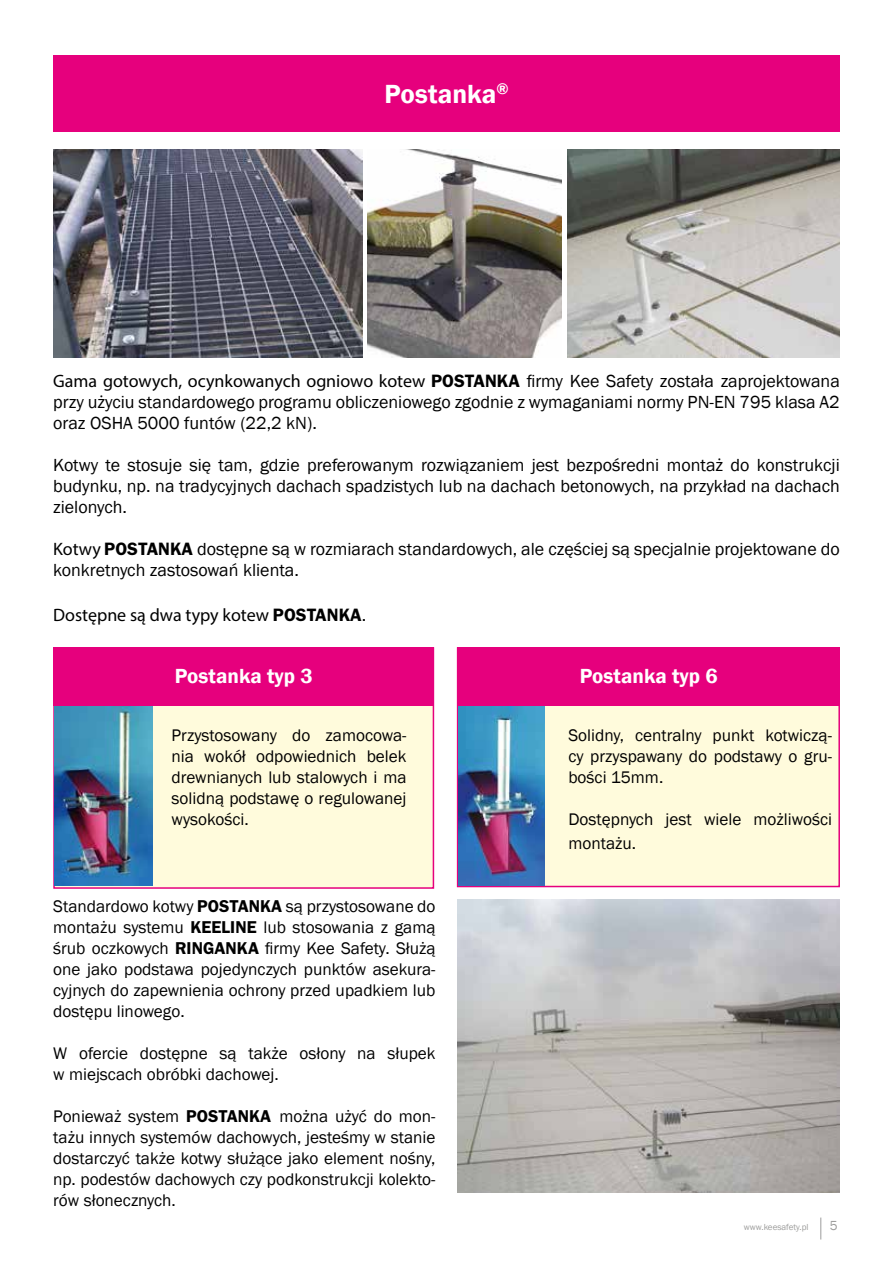
<style>
.page{position:relative;width:893px;height:1263px;background:#fff}
.page>*{position:absolute;margin:0;border:0;box-sizing:border-box;transform-origin:0 0}
.t1{font:600 27px "Franklin Gothic";color:#fff}
.t2{font:600 21px "Franklin Gothic";color:#fff}
.t3{font:18px/21px "Franklin Gothic";color:#000}
.t4{font:18px "Myriad Pro";color:#000}
.t5{font:17.25px/21px "Franklin Gothic";color:#000;text-align:justify}
.t6{font:13.5px "Franklin Gothic";color:#9d9d9c}
.t7{font:9px "Franklin Gothic";color:#9d9d9c}
.s1{font-family:"ITC Franklin Gothic Std";font-weight:600}
.s2{font-family:"Franklin Gothic"}
.s3{font-family:"Myriad Pro"}
</style>
<div class="page">
<div style="left:457px;top:647px;width:383px;height:240px;background:#fffbdc;border:2px solid #e6007d"></div>
<div style="left:53px;top:647px;width:381px;height:242px;background:#fffbdc;border:2px solid #e6007d"></div>
<svg style="left:820px;top:1217px;width:1px;height:22px"></svg>
<div style="left:53px;top:55px;width:787px;height:77px;background:#e6007d"></div>
<img style="left:53px;top:149px;width:310px;height:209px">
<img style="left:567px;top:149px;width:273px;height:209px">
<img style="left:368px;top:149px;width:193px;height:209px">
<img style="left:55px;top:706px;width:98px;height:180px">
<img style="left:458px;top:706px;width:87px;height:180px">
<img style="left:458px;top:899px;width:382px;height:293px">
<div style="left:458px;top:647px;width:382px;height:59px;background:#e6007d"></div>
<div style="left:53px;top:647px;width:381px;height:59px;background:#e6007d"></div>
<h1 class="t1" style="left:385px;top:77px;width:126px">Postanka<sup>®</sup></h1>
<p class="t4" style="left:53px;top:370px;width:788px">Gama gotowych, ocynkowanych ogniowo kotew <span class="s1">POSTANKA</span> <span class="s2">firmy Kee Safety została zaprojektowana</span></p>
<p class="t3" style="left:53px;top:392px;width:788px">przy użyciu standardowego programu obliczeniowego zgodnie z wymaganiami normy PN-EN 795 klasa A2 oraz OSHA 5000 funtów (22,2 kN).</p>
<p class="t3" style="left:53px;top:455px;width:788px;text-align:justify">Kotwy te stosuje się tam, gdzie preferowanym rozwiązaniem jest bezpośredni montaż do konstrukcji budynku, np. na tradycyjnych dachach spadzistych lub na dachach betonowych, na przykład na dachach zielonych.</p>
<p class="t3" style="left:53px;top:539px;width:788px"><span class="s3">Kotwy</span> <span class="s1">POSTANKA</span> dostępne są w rozmiarach standardowych, ale częściej są specjalnie projektowane do konkretnych zastosowań klienta.</p>
<p class="t4" style="left:53px;top:604px;width:315px">Dostępne są dwa typy kotew <span class="s1">POSTANKA</span><span class="s2">.</span></p>
<p class="t2" style="left:175px;top:662px;width:139px">Postanka typ 3</p>
<p class="t5" style="left:172px;top:725px;width:236px">Przystosowany do zamocowa&shy;nia wokół odpowiednich belek drewnianych lub stalowych i ma solidną podstawę o regulowanej wysokości.</p>
<p class="t5" style="left:53px;top:896px;width:384px">Standardowo kotwy <span class="s1">POSTANKA</span> są przystosowane do montażu systemu <span class="s1">KEELINE</span> lub stosowania z gamą śrub oczkowych <span class="s1">RINGANKA</span> firmy Kee Safety. Służą one jako podstawa pojedynczych punktów asekura&shy;cyjnych do zapewnienia ochrony przed upadkiem lub dostępu linowego.</p>
<p class="t5" style="left:53px;top:1043px;width:384px">W ofercie dostępne są także osłony na słupek w miejscach obróbki dachowej.</p>
<p class="t5" style="left:53px;top:1106px;width:384px">Ponieważ system <span class="s1">POSTANKA</span> można użyć do mon&shy;tażu innych systemów dachowych, jesteśmy w stanie dostarczyć także kotwy służące jako element nośny, np. podestów dachowych czy podkonstrukcji kolekto&shy;rów słonecznych.</p>
<p class="t2" style="left:580px;top:662px;width:139px">Postanka typ 6</p>
<p class="t5" style="left:568px;top:725px;width:265px">Solidny, centralny punkt kotwiczą&shy;cy przyspawany do podstawy o gru&shy;bości 15mm.</p>
<p class="t5" style="left:568px;top:807px;width:265px;line-height:24px">Dostępnych jest wiele możliwości montażu.</p>
<p class="t7" style="left:744px;top:1222px;width:66px">www.keesafety.pl</p>
<p class="t6" style="left:830px;top:1217px;width:9px">5</p>
</div>
